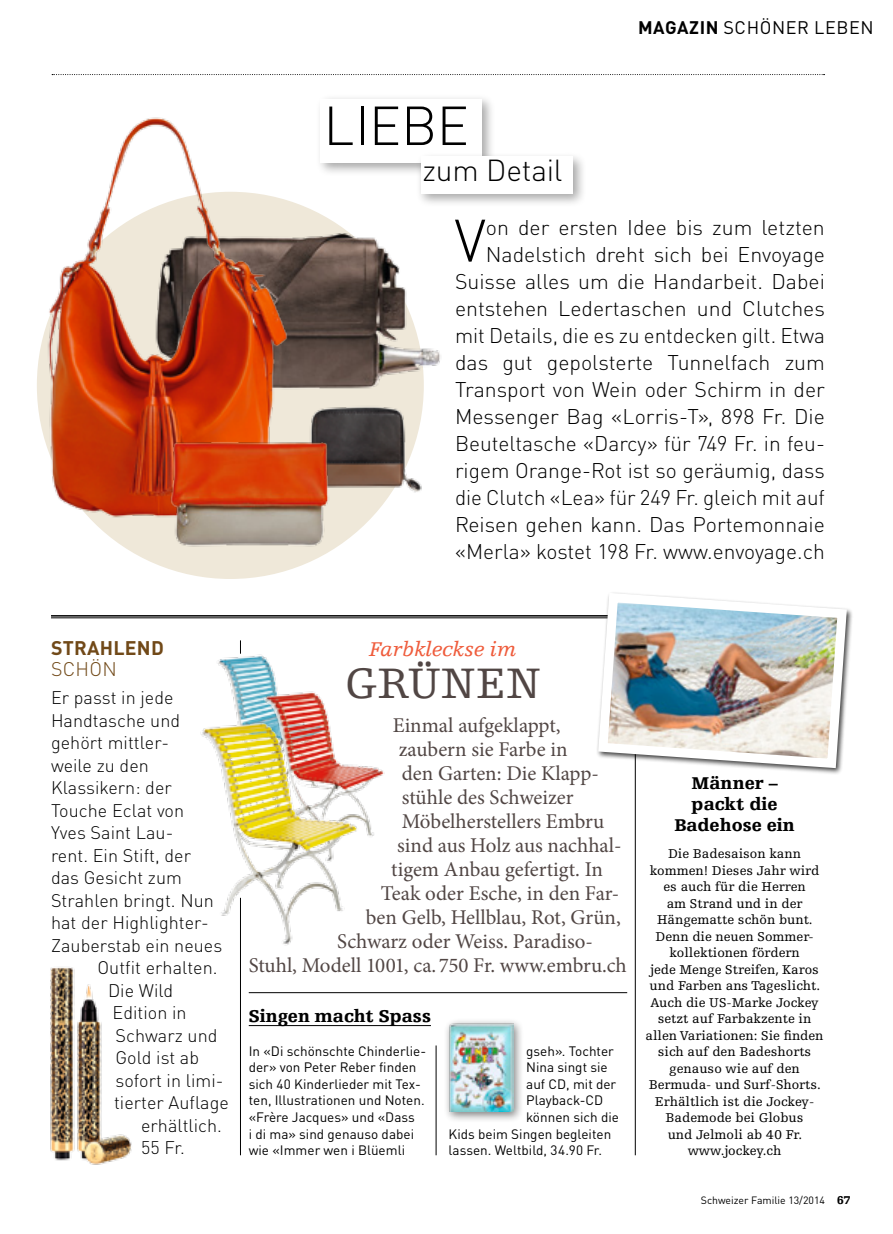
<style>
.page{position:relative;width:893px;height:1234px;background:#fff}
.page>*{position:absolute;margin:0;border:0;box-sizing:border-box;transform-origin:0 0}
._211_Magazintext_Ini{font:300 58.95px "DIN Pro";color:#000}
._100_Magazin_Headlin{font:300 54px "DIN Pro";letter-spacing:-.005em;color:#000}
._100_kl_Headline_Lin{font:45px "Egyptienne FLT Std";letter-spacing:.005em;color:#514644}
._100_Headline_DIN_li{font:300 30px "DIN Pro";letter-spacing:-.015em;color:#000}
._211_Magazintext_Ini-2{font:300 21px/27px "DIN Pro";color:#000;text-align:right}
._211_Magazintext_Min{font:21px "Minion Pro";color:#514644}
._100_kl_Headline_Lin-2{font:italic 21px "Egyptienne FLT Std";letter-spacing:.005em;color:#ef5c3c}
._100_Magazin_kl_Head{font:700 19.5px/21px "DIN Pro";letter-spacing:.01em;color:#714918}
._211_Magazintext_Din{font:300 18px "DIN Pro";color:#000}
._100_kl_Headline_Lin-3{font:900 18px/21px "Egyptienne FLT Std";letter-spacing:.005em;color:#000;text-align:center}
.Rubriktitel_12_x01{font:18px "DIN Pro";letter-spacing:.03em;color:#000}
.BOX_Egypt_Text_9_x22{font:13.5px/16.5px "Egyptienne FLT Std";color:#000;text-align:center}
._211_Magazintext_Din-2{font:13.5px/16.5px "DIN Pro";color:#000}
.PAGINA_10_Zahl{font:900 12px "Egyptienne FLT Std";color:#000}
.PAGINA_11_Text{font:10.5px "DIN Pro";color:#000}
.s1{font-weight:700}
.s2{font-weight:300}
</style>
<div class="page">
<div style="left:37px;top:192px;width:387px;height:387px;background:#efe8d9;border-radius:50%"></div>
<hr style="left:240px;top:897px;width:1px;height:257px;background:#000">
<svg style="left:52px;top:74px;width:773px;height:1px"></svg>
<hr style="left:51px;top:615px;width:774px;height:1px;background:#000">
<hr style="left:51px;top:617px;width:774px;height:1px;background:#000">
<hr style="left:249px;top:992px;width:378px;height:1px;background:#000">
<hr style="left:635px;top:632px;width:1px;height:522px;background:#000">
<img style="left:217px;top:640px;width:53px;height:45px">
<img style="left:251px;top:663px;width:134px;height:173px">
<img style="left:201px;top:685px;width:163px;height:261px">
<img style="left:293px;top:223px;width:148px;height:172px">
<img style="left:310px;top:406px;width:113px;height:86px">
<img style="left:37px;top:117px;width:256px;height:417px">
<img style="left:165px;top:434px;width:168px;height:121px">
<img style="left:593px;top:592px;width:259px;height:180px">
<img style="left:50px;top:967px;width:82px;height:198px">
<div style="left:315px;top:93px;width:181px;height:83px;background:#000;opacity:.35"></div>
<div style="left:321px;top:99px;width:161px;height:63px;background:#fff"></div>
<div style="left:415px;top:151px;width:171px;height:56px;background:#000;opacity:.35"></div>
<div style="left:421px;top:156px;width:152px;height:37px;background:#fff"></div>
<div style="left:443px;top:1016px;width:81px;height:106px;background:#000;opacity:.5"></div>
<img style="left:450px;top:1023px;width:63px;height:88px">
<hr style="left:249px;top:1024px;width:182px;height:1px;background:#000">
<hr style="left:436px;top:1045px;width:1px;height:109px;background:#000">
<p class="_100_Magazin_Headlin" style="left:323px;top:84px;width:147px">LIEBE</p>
<p class="_100_Headline_DIN_li" style="left:423px;top:147px;width:141px">zum Detail</p>
<p class="Rubriktitel_12_x01" style="left:638px;top:13px;width:237px"><span class="s1">MAGAZIN</span> SCHÖNER LEBEN</p>
<p class="_211_Magazintext_Ini" style="left:454px;top:195px;width:33px">V</p>
<p class="_211_Magazintext_Ini-2" style="left:455px;top:212px;width:371px">on der ersten Idee bis zum letzten Nadelstich dreht sich bei Envoyage Suisse alles um die Handarbeit. Dabei entstehen Ledertaschen und Clutches mit Details, die es zu entdecken gilt. Etwa das gut gepolsterte Tunnelfach zum Transport von Wein oder Schirm in der Messenger Bag «Lorris-T», 898 Fr. Die Beuteltasche «Darcy» für 749 Fr. in feu&shy;rigem Orange-Rot ist so geräumig, dass die Clutch «Lea» für 249 Fr. gleich mit auf Reisen gehen kann. Das Portemonnaie «Merla» kostet 198 Fr. www.envoyage.ch</p>
<p class="_100_Magazin_kl_Head" style="left:51px;top:635px;width:114px">STRAHLEND<br><span class="s2">SCHÖN</span></p>
<p class="_211_Magazintext_Din" style="left:51px;top:683px;width:124px">Er passt in jede</p>
<p class="_211_Magazintext_Din" style="left:51px;top:706px;width:131px">Handtasche und</p>
<p class="_211_Magazintext_Din" style="left:51px;top:728px;width:120px">gehört mittler-</p>
<p class="_211_Magazintext_Din" style="left:51px;top:751px;width:99px">weile zu den</p>
<p class="_211_Magazintext_Din" style="left:51px;top:773px;width:122px">Klassikern: der</p>
<p class="_211_Magazintext_Din" style="left:51px;top:796px;width:135px">Touche Eclat von</p>
<p class="_211_Magazintext_Din" style="left:51px;top:818px;width:124px">Yves Saint Lau-</p>
<p class="_211_Magazintext_Din" style="left:51px;top:841px;width:142px">rent. Ein Stift, der</p>
<p class="_211_Magazintext_Din" style="left:51px;top:863px;width:133px">das Gesicht zum</p>
<p class="_211_Magazintext_Din" style="left:51px;top:886px;width:164px">Strahlen bringt. Nun</p>
<p class="_211_Magazintext_Din" style="left:51px;top:908px;width:159px">hat der Highlighter-</p>
<p class="_211_Magazintext_Din" style="left:51px;top:931px;width:173px">Zauberstab ein neues</p>
<p class="_211_Magazintext_Din" style="left:98px;top:953px;width:122px">Outfit erhalten.</p>
<p class="_211_Magazintext_Din" style="left:108px;top:976px;width:67px">Die Wild</p>
<p class="_211_Magazintext_Din" style="left:113px;top:998px;width:76px">Edition in</p>
<p class="_211_Magazintext_Din" style="left:116px;top:1021px;width:104px">Schwarz und</p>
<p class="_211_Magazintext_Din" style="left:116px;top:1043px;width:85px">Gold ist ab</p>
<p class="_211_Magazintext_Din" style="left:116px;top:1066px;width:109px">sofort in limi-</p>
<p class="_211_Magazintext_Din" style="left:114px;top:1088px;width:116px">tierter Auflage</p>
<p class="_211_Magazintext_Din" style="left:141px;top:1111px;width:82px">erhältlich.</p>
<p class="_211_Magazintext_Din" style="left:141px;top:1133px;width:46px">55 Fr.</p>
<p class="_100_kl_Headline_Lin-2" style="left:369px;top:637px;width:149px">Farbkleckse im</p>
<p class="_100_kl_Headline_Lin" style="left:345px;top:658px;width:198px">GRÜNEN</p>
<p class="_211_Magazintext_Min" style="left:393px;top:711px;width:169px">Einmal aufgeklappt,</p>
<p class="_211_Magazintext_Min" style="left:399px;top:735px;width:170px">zaubern sie Farbe in</p>
<p class="_211_Magazintext_Min" style="left:402px;top:759px;width:199px">den Garten: Die Klapp-</p>
<p class="_211_Magazintext_Min" style="left:402px;top:783px;width:173px">stühle des Schweizer</p>
<p class="_211_Magazintext_Min" style="left:402px;top:807px;width:204px">Möbelherstellers Embru</p>
<p class="_211_Magazintext_Min" style="left:397px;top:831px;width:226px">sind aus Holz aus nachhal-</p>
<p class="_211_Magazintext_Min" style="left:391px;top:855px;width:213px">tigem Anbau gefertigt. In</p>
<p class="_211_Magazintext_Min" style="left:381px;top:879px;width:240px">Teak oder Esche, in den Far-</p>
<p class="_211_Magazintext_Min" style="left:366px;top:903px;width:257px">ben Gelb, Hellblau, Rot, Grün,</p>
<p class="_211_Magazintext_Min" style="left:337px;top:927px;width:257px">Schwarz oder Weiss. Paradiso-</p>
<p class="_211_Magazintext_Min" style="left:249px;top:951px;width:380px">Stuhl, Modell 1001, ca. 750 Fr. www.embru.ch</p>
<p class="_100_kl_Headline_Lin-3" style="left:249px;top:1005px;width:184px">Singen macht Spass</p>
<p class="_211_Magazintext_Din-2" style="left:249px;top:1041px;width:179px">In «Di schönschte Chinderlie&shy;der» von Peter Reber finden sich 40 Kinderlieder mit Tex&shy;ten, Illustrationen und Noten. «Frère Jacques» und «Dass<br>i di ma» sind genauso dabei wie «Immer wen i Blüemli</p>
<p class="_211_Magazintext_Din-2" style="left:526px;top:1041px;width:89px">gseh». Tochter</p>
<p class="_211_Magazintext_Din-2" style="left:526px;top:1057px;width:83px">Nina singt sie</p>
<p class="_211_Magazintext_Din-2" style="left:526px;top:1074px;width:92px">auf CD, mit der</p>
<p class="_211_Magazintext_Din-2" style="left:526px;top:1090px;width:79px">Playback-CD</p>
<p class="_211_Magazintext_Din-2" style="left:526px;top:1107px;width:94px">können sich die</p>
<p class="_211_Magazintext_Din-2" style="left:449px;top:1123px;width:164px">Kids beim Singen begleiten</p>
<p class="_211_Magazintext_Din-2" style="left:449px;top:1140px;width:155px">lassen. Weltbild, 34.90 Fr.</p>
<p class="_100_kl_Headline_Lin-3" style="left:674px;top:772px;width:122px">Männer – packt die<br>Badehose ein</p>
<p class="BOX_Egypt_Text_9_x22" style="left:646px;top:845px;width:179px">Die Badesaison kann kommen! Dieses Jahr wird es auch für die Herren<br>am Strand und in der<br>Hängematte schön bunt.<br>Denn die neuen Sommer&shy;kollektionen fördern<br>jede Menge Streifen, Karos und Farben ans Tageslicht.<br>Auch die US-Marke Jockey setzt auf Farbakzente in allen Variationen: Sie finden sich auf den Badeshorts genauso wie auf den<br>Bermuda- und Surf-Shorts.<br>Erhältlich ist die Jockey-<br>Bademode bei Globus<br>und Jelmoli ab 40 Fr. www.jockey.ch</p>
<p class="PAGINA_11_Text" style="left:701px;top:1191px;width:126px">Schweizer Familie 13/2014</p>
<p class="PAGINA_10_Zahl" style="left:837px;top:1193px;width:15px">67</p>
</div>
